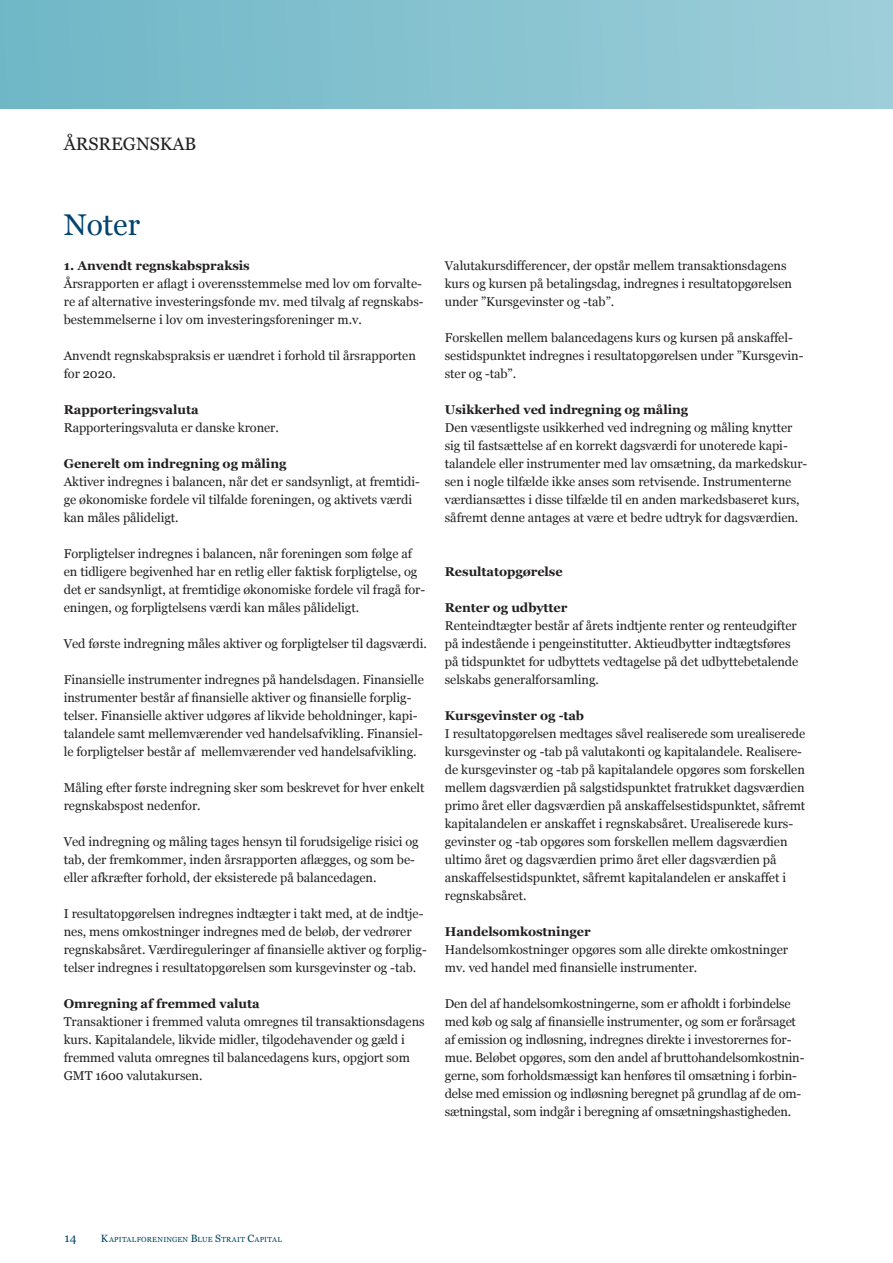
<style>
.page{position:relative;width:893px;height:1263px;background:#fff}
.page>*{position:absolute;margin:0;border:0;box-sizing:border-box;transform-origin:0 0}
.Rubrik{font:30px "Georgia";color:#02446f}
.t1{font:18px "Georgia";color:#231f20}
.Rubrik-2{font:12.75px/18px "Georgia";letter-spacing:-.005em;color:#231f20}
.Rubrik-3{font:700 12.75px "Georgia";letter-spacing:-.005em;color:#231f20}
.t2{font:12px "Georgia";color:#004563}
.t3{font:7.35px "Georgia";letter-spacing:.04em;color:#004563}
.s1{font-size:10.5px}
</style>
<div class="page">
<div style="left:0;top:0;width:893px;height:108px;background:linear-gradient(to right,#6fb7c7,#9dced9)"></div>
<p class="t1" style="left:64px;top:130px;width:134px">ÅRSREGNSKAB</p>
<p class="Rubrik" style="left:64px;top:203px;width:78px">Noter</p>
<p class="Rubrik-3" style="left:64px;top:256px;width:188px">1. Anvendt regnskabspraksis</p>
<p class="Rubrik-2" style="left:64px;top:274px;width:361px">Årsrapporten er aflagt i overensstemmelse med lov om forvalte&shy;re af alternative investeringsfonde mv. med tilvalg af regnskabs&shy;bestemmelserne i lov om investeringsforeninger m.v.</p>
<p class="Rubrik-2" style="left:64px;top:346px;width:354px">Anvendt regnskabspraksis er uændret i forhold til årsrapporten</p>
<p class="Rubrik-2" style="left:64px;top:364px;width:54px">for 2020.</p>
<p class="Rubrik-3" style="left:64px;top:400px;width:136px">Rapporteringsvaluta</p>
<p class="Rubrik-2" style="left:64px;top:418px;width:217px">Rapporteringsvaluta er danske kroner.</p>
<p class="Rubrik-3" style="left:64px;top:454px;width:224px">Generelt om indregning og måling</p>
<p class="Rubrik-2" style="left:64px;top:472px;width:358px">Aktiver indregnes i balancen, når det er sandsynligt, at fremtidi&shy;ge økonomiske fordele vil tilfalde foreningen, og aktivets værdi kan måles pålideligt.</p>
<p class="Rubrik-2" style="left:64px;top:544px;width:363px">Forpligtelser indregnes i balancen, når foreningen som følge af en tidligere begivenhed har en retlig eller faktisk forpligtelse, og det er sandsynligt, at fremtidige økonomiske fordele vil fragå for&shy;eningen, og forpligtelsens værdi kan måles pålideligt.</p>
<p class="Rubrik-2" style="left:64px;top:634px;width:365px">Ved første indregning måles aktiver og forpligtelser til dagsværdi.</p>
<p class="Rubrik-2" style="left:64px;top:670px;width:362px">Finansielle instrumenter indregnes på handelsdagen. Finansielle instrumenter består af finansielle aktiver og finansielle forplig&shy;telser. Finansielle aktiver udgøres af likvide beholdninger, kapi&shy;talandele samt mellemværender ved handelsafvikling. Finansiel&shy;le forpligtelser består af mellemværender ved handelsafvikling.</p>
<p class="Rubrik-2" style="left:64px;top:778px;width:362px">Måling efter første indregning sker som beskrevet for hver enkelt regnskabspost nedenfor.</p>
<p class="Rubrik-2" style="left:64px;top:832px;width:356px">Ved indregning og måling tages hensyn til forudsigelige risici og tab, der fremkommer, inden årsrapporten aflægges, og som be&shy;eller afkræfter forhold, der eksisterede på balancedagen.</p>
<p class="Rubrik-2" style="left:64px;top:904px;width:365px">I resultatopgørelsen indregnes indtægter i takt med, at de indtje&shy;nes, mens omkostninger indregnes med de beløb, der vedrører regnskabsåret. Værdireguleringer af finansielle aktiver og forplig&shy;telser indregnes i resultatopgørelsen som kursgevinster og -tab.</p>
<p class="Rubrik-3" style="left:64px;top:994px;width:197px">Omregning af fremmed valuta</p>
<p class="Rubrik-2" style="left:64px;top:1012px;width:362px">Transaktioner i fremmed valuta omregnes til transaktionsdagens kurs. Kapitalandele, likvide midler, tilgodehavender og gæld i fremmed valuta omregnes til balancedagens kurs, opgjort som GMT 1600 valutakursen.</p>
<p class="Rubrik-2" style="left:445px;top:256px;width:349px">Valutakursdifferencer, der opstår mellem transaktionsdagens kurs og kursen på betalingsdag, indregnes i resultatopgørelsen under ”Kursgevinster og -tab”.</p>
<p class="Rubrik-2" style="left:445px;top:328px;width:360px">Forskellen mellem balancedagens kurs og kursen på anskaffel&shy;sestidspunktet indregnes i resultatopgørelsen under ”Kursgevin&shy;ster og -tab”.</p>
<p class="Rubrik-3" style="left:445px;top:400px;width:245px">Usikkerhed ved indregning og måling</p>
<p class="Rubrik-2" style="left:445px;top:418px;width:364px">Den væsentligste usikkerhed ved indregning og måling knytter sig til fastsættelse af en korrekt dagsværdi for unoterede kapi&shy;talandele eller instrumenter med lav omsætning, da markedskur&shy;sen i nogle tilfælde ikke anses som retvisende. Instrumenterne værdiansættes i disse tilfælde til en anden markedsbaseret kurs, såfremt denne antages at være et bedre udtryk for dagsværdien.</p>
<p class="Rubrik-3" style="left:445px;top:562px;width:119px">Resultatopgørelse</p>
<p class="Rubrik-3" style="left:445px;top:598px;width:124px">Renter og udbytter</p>
<p class="Rubrik-2" style="left:445px;top:616px;width:355px">Renteindtægter består af årets indtjente renter og renteudgifter på indestående i pengeinstitutter. Aktieudbytter indtægtsføres på tidspunktet for udbyttets vedtagelse på det udbyttebetalende selskabs generalforsamling.</p>
<p class="Rubrik-3" style="left:445px;top:706px;width:141px">Kursgevinster og -tab</p>
<p class="Rubrik-2" style="left:445px;top:724px;width:362px">I resultatopgørelsen medtages såvel realiserede som urealiserede kursgevinster og -tab på valutakonti og kapitalandele. Realisere&shy;de kursgevinster og -tab på kapitalandele opgøres som forskellen mellem dagsværdien på salgstidspunktet fratrukket dagsværdien primo året eller dagsværdien på anskaffelsestidspunktet, såfremt kapitalandelen er anskaffet i regnskabsåret. Urealiserede kurs&shy;gevinster og -tab opgøres som forskellen mellem dagsværdien ultimo året og dagsværdien primo året eller dagsværdien på anskaffelsestidspunktet, såfremt kapitalandelen er anskaffet i regnskabsåret.</p>
<p class="Rubrik-3" style="left:445px;top:922px;width:147px">Handelsomkostninger</p>
<p class="Rubrik-2" style="left:445px;top:940px;width:345px">Handelsomkostninger opgøres som alle direkte omkostninger mv. ved handel med finansielle instrumenter.</p>
<p class="Rubrik-2" style="left:445px;top:994px;width:361px">Den del af handelsomkostningerne, som er afholdt i forbindelse med køb og salg af finansielle instrumenter, og som er forårsaget af emission og indløsning, indregnes direkte i investorernes for&shy;mue. Beløbet opgøres, som den andel af bruttohandelsomkostnin&shy;gerne, som forholdsmæssigt kan henføres til omsætning i forbin&shy;delse med emission og indløsning beregnet på grundlag af de om&shy;sætningstal, som indgår i beregning af omsætningshastigheden.</p>
<p class="t2" style="left:65px;top:1229px;width:13px">14</p>
<p class="t3" style="left:101px;top:1234px;width:182px"><span class="s1">K</span>APITALFORENINGEN <span class="s1">B</span>LUE <span class="s1">S</span>TRAIT <span class="s1">C</span>APITAL</p>
</div>
